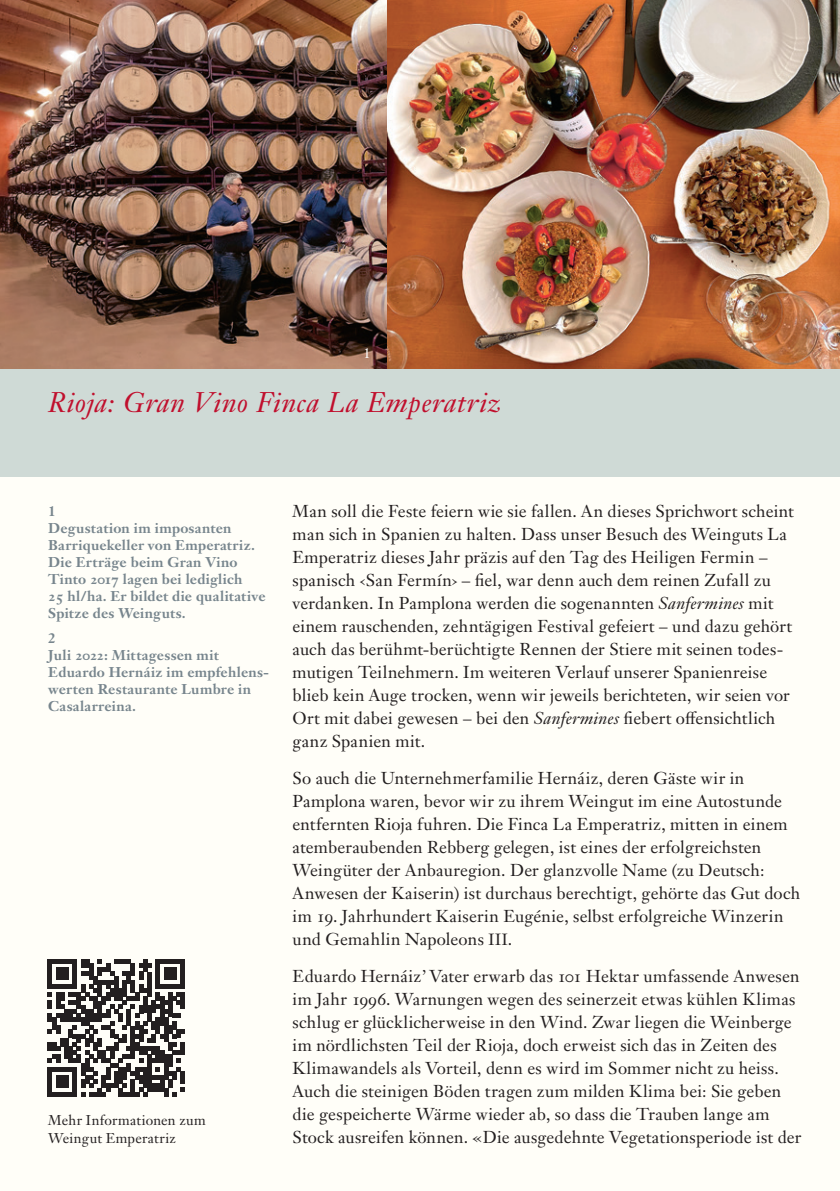
<style>
.page{position:relative;width:840px;height:1191px;background:#fff}
.page>*{position:absolute;margin:0;border:0;box-sizing:border-box;transform-origin:0 0}
.t1{font:italic 28px "Janson Text LT Pro";letter-spacing:.02em;color:#c00f2d}
.t2{font:17px/23px "Janson Text LT Pro";letter-spacing:.01em;color:#231f20}
.t3{font:700 14px/17px "Janson Text LT Pro";letter-spacing:.015em;color:#77858d}
.t4{font:14px/18px "Janson Text LT Pro";letter-spacing:.02em;color:#231f20}
.t5{font:14px "Janson Text LT Pro";color:#fff}
.s1{font-style:italic}
.s2{font-size:16px}
.s3{font-family:"Janson Text LT";font-style:italic}
</style>
<div class="page">
<div style="left:0;top:0;width:839px;height:1191px;background:#fffef8"></div>
<img style="left:0;top:0;width:387px;height:369px">
<img style="left:387px;top:0;width:452px;height:369px">
<div style="left:0;top:369px;width:839px;height:107px;background:#cfdad6"></div>
<svg style="left:48px;top:959px;width:137px;height:137px"></svg>
<p class="t5" style="left:363px;top:344px;width:9px">1</p>
<h1 class="t1" style="left:48px;top:385px;width:209px">Château La Gorce</h1>
<h1 class="t1" style="left:48px;top:385px;width:453px">Rioja: Gran Vino Finca La Emperatriz</h1>
<p class="t3" style="left:48px;top:502px;width:219px">1<br>Degustation im imposanten<br>Barriquekeller von Emperatriz.<br>Die Erträge beim Gran Vino<br>Tinto 2017 lagen bei lediglich<br>25 hl/ha. Er bildet die qualitative<br>Spitze des Weinguts.</p>
<p class="t3" style="left:48px;top:630px;width:222px">2<br>Juli 2022: Mittagessen mit<br>Eduardo Hernáiz im empfehlens&shy;werten Restaurante Lumbre in<br>Casalarreina.</p>
<p class="t4" style="left:48px;top:1111px;width:159px">Mehr Informationen zum<br>Weingut Emperatriz</p>
<p class="t2" style="left:292px;top:499px;width:502px">Man soll die Feste feiern wie sie fallen. An dieses Sprichwort scheint man sich in Spanien zu halten. Dass unser Besuch des Weinguts La Emperatriz dieses Jahr präzis auf den Tag des Heiligen Fermin – spanisch ‹San Fermín› – fiel, war denn auch dem reinen Zufall zu verdanken. In Pamplona werden die sogenannten <span class="s1">Sanfermines</span> mit einem rauschenden, zehntägigen Festival gefeiert – und dazu gehört auch das berühmt-berüchtigte Rennen der Stiere mit seinen todes&shy;mutigen Teilnehmern. Im weiteren Verlauf unserer Spanienreise blieb kein Auge trocken, wenn wir jeweils berichteten, wir seien vor Ort mit dabei gewesen – bei den <span class="s1">Sanfermines</span> fiebert offensichtlich ganz Spanien mit.</p>
<p class="t2" style="left:292px;top:766px;width:509px">So auch die Unternehmerfamilie Hernáiz, deren Gäste wir in Pamplona waren, bevor wir zu ihrem Weingut im eine Autostunde entfernten Rioja fuhren. Die Finca La Emperatriz, mitten in einem atemberaubenden Rebberg gelegen, ist eines der erfolgreichsten Weingüter der Anbauregion. Der glanzvolle Name (zu Deutsch:<br>Anwesen der Kaiserin) ist durchaus berechtigt, gehörte das Gut doch im 19. Jahrhundert Kaiserin Eugénie, selbst erfolgreiche Winzerin und Gemahlin Napoleons <span class="s2">III</span>.</p>
<p class="t2" style="left:292px;top:964px;width:510px">Eduardo Hernáiz<span class="s3">’</span> Vater erwarb das 101 Hektar umfassende Anwesen im Jahr 1996. Warnungen wegen des seinerzeit etwas kühlen Klimas schlug er glücklicherweise in den Wind. Zwar liegen die Weinberge im nördlichsten Teil der Rioja, doch erweist sich das in Zeiten des Klimawandels als Vorteil, denn es wird im Sommer nicht zu heiss.<br>Auch die steinigen Böden tragen zum milden Klima bei: Sie geben die gespeicherte Wärme wieder ab, so dass die Trauben lange am Stock ausreifen können. «Die ausgedehnte Vegetationsperiode ist der</p>
</div>
